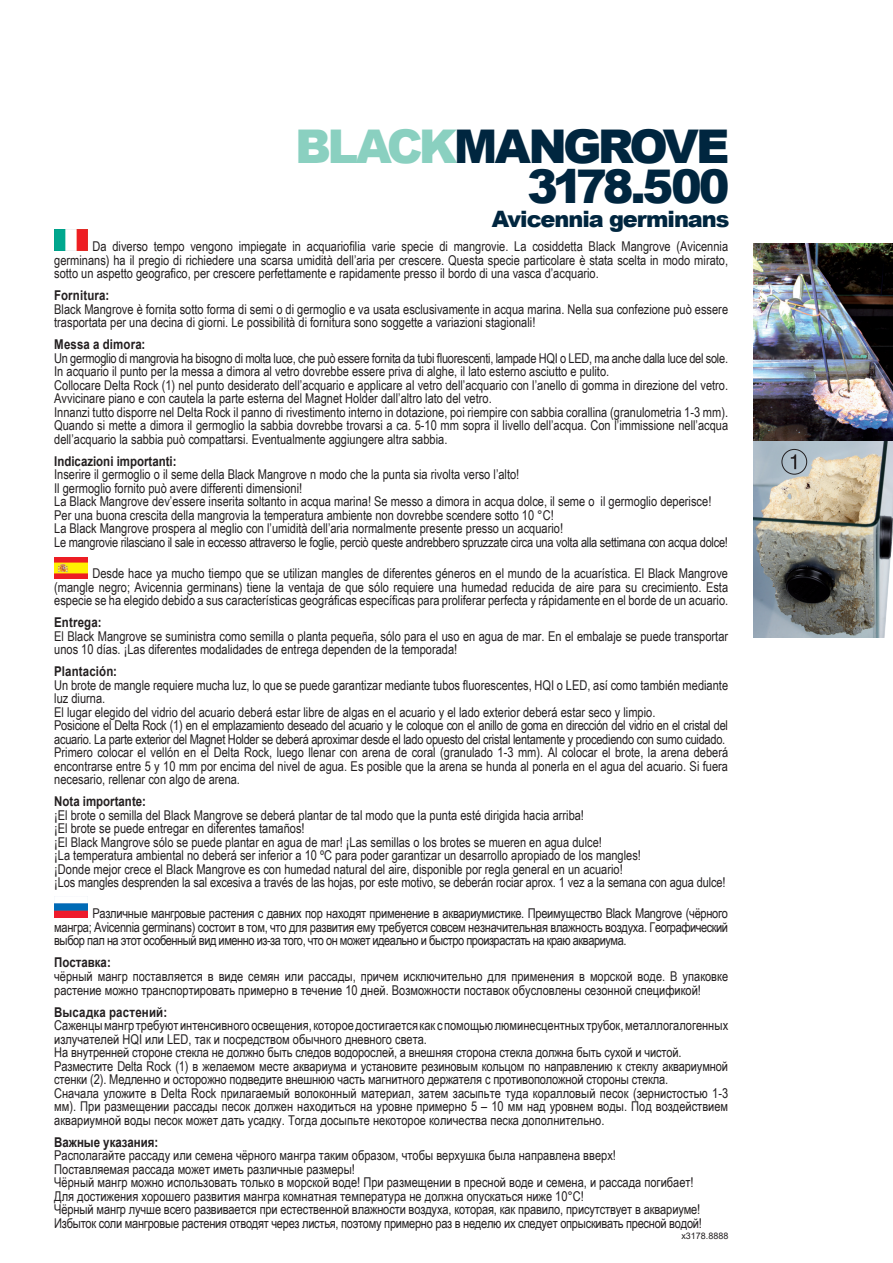
<style>
.page{position:relative;width:893px;height:1263px;background:#fff}
.page>*{position:absolute;margin:0;border:0;box-sizing:border-box;transform-origin:0 0}
.t1{font:900 46.5px/39.8px "Arial";letter-spacing:-.085em;color:#00263f;text-align:right}
.t2{font:900 22.65px "Arial";letter-spacing:-.05em;color:#00263f}
.t3{font:13.5px/13.5px "Arial Narrow";color:#231f20}
.t4{font:700 13.5px "Arial";color:#231f20;scale:.85 1}
.t5{font:9px "Arial";color:#231f20}
.s1{color:#8ad0c0}
</style>
<div class="page">
<img style="left:54px;top:230px;width:34px;height:21px">
<img style="left:54px;top:557px;width:34px;height:21px">
<img style="left:54px;top:896px;width:34px;height:21px">
<img style="left:753px;top:244px;width:140px;height:197px">
<img style="left:753px;top:441px;width:140px;height:196px">
<div style="left:782px;top:449px;width:25px;height:25px;border:1px solid #231f20;border-radius:50%"></div>
<svg style="left:791px;top:454px;width:5px;height:15px"></svg>
<h1 class="t1" style="left:295px;top:125px;width:436px"><span class="s1">BLACK</span>MANGROVE<br>3178.500</h1>
<h2 class="t2" style="left:492px;top:203px;width:239px">Avicennia germinans</h2>
<p class="t3" style="left:54px;top:239px;width:675px;text-align:justify;text-indent:38px">Da diverso tempo vengono impiegate in acquariofilia varie specie di mangrovie. La cosiddetta Black Mangrove (Avicennia germinans) ha il pregio di richiedere una scarsa umidità dell’aria per crescere. Questa specie particolare è stata scelta in modo mirato, sotto un aspetto geografico, per crescere perfettamente e rapidamente presso il bordo di una vasca d’acquario.</p>
<p class="t4" style="left:54px;top:286px;width:66px">Fornitura:</p>
<p class="t3" style="left:54px;top:302px;width:675px">Black Mangrove è fornita sotto forma di semi o di germoglio e va usata esclusivamente in acqua marina. Nella sua confezione può essere trasportata per una decina di giorni. Le possibilità di fornitura sono soggette a variazioni stagionali!</p>
<p class="t4" style="left:54px;top:335px;width:109px">Messa a dimora:</p>
<p class="t3" style="left:54px;top:351px;width:675px">Un germoglio di mangrovia ha bisogno di molta luce, che può essere fornita da tubi fluorescenti, lampade HQI o LED, ma anche dalla luce del sole.<br>In acquario il punto per la messa a dimora al vetro dovrebbe essere priva di alghe, il lato esterno asciutto e pulito.<br>Collocare Delta Rock (1) nel punto desiderato dell’acquario e applicare al vetro dell’acquario con l’anello di gomma in direzione del vetro.<br>Avvicinare piano e con cautela la parte esterna del Magnet Holder dall’altro lato del vetro.<br>Innanzi tutto disporre nel Delta Rock il panno di rivestimento interno in dotazione, poi riempire con sabbia corallina (granulometria 1-3 mm).<br>Quando si mette a dimora il germoglio la sabbia dovrebbe trovarsi a ca. 5-10 mm sopra il livello dell’acqua. Con l’immissione nell’acqua dell’acquario la sabbia può compattarsi. Eventualmente aggiungere altra sabbia.</p>
<p class="t4" style="left:54px;top:452px;width:146px">Indicazioni importanti:</p>
<p class="t3" style="left:54px;top:467px;width:675px">Inserire il germoglio o il seme della Black Mangrove n modo che la punta sia rivolta verso l’alto!<br>Il germoglio fornito può avere differenti dimensioni!<br>La Black Mangrove dev’essere inserita soltanto in acqua marina! Se messo a dimora in acqua dolce, il seme o il germoglio deperisce!<br>Per una buona crescita della mangrovia la temperatura ambiente non dovrebbe scendere sotto 10 °C!<br>La Black Mangrove prospera al meglio con l’umidità dell’aria normalmente presente presso un acquario!<br>Le mangrovie rilasciano il sale in eccesso attraverso le foglie, perciò queste andrebbero spruzzate circa una volta alla settimana con acqua dolce!</p>
<p class="t3" style="left:54px;top:566px;width:675px;text-align:justify;text-indent:38px">Desde hace ya mucho tiempo que se utilizan mangles de diferentes géneros en el mundo de la acuarística. El Black Mangrove (mangle negro; Avicennia germinans) tiene la ventaja de que sólo requiere una humedad reducida de aire para su crecimiento. Esta especie se ha elegido debido a sus características geográficas específicas para proliferar perfecta y rápidamente en el borde de un acuario.</p>
<p class="t4" style="left:54px;top:613px;width:57px">Entrega:</p>
<p class="t3" style="left:54px;top:629px;width:675px">El Black Mangrove se suministra como semilla o planta pequeña, sólo para el uso en agua de mar. En el embalaje se puede transportar unos 10 días. ¡Las diferentes modalidades de entrega dependen de la temporada!</p>
<p class="t4" style="left:54px;top:662px;width:75px">Plantación:</p>
<p class="t3" style="left:54px;top:678px;width:675px">Un brote de mangle requiere mucha luz, lo que se puede garantizar mediante tubos fluorescentes, HQI o LED, así como también mediante luz diurna.<br>El lugar elegido del vidrio del acuario deberá estar libre de algas en el acuario y el lado exterior deberá estar seco y limpio.<br>Posicione el Delta Rock (1) en el emplazamiento deseado del acuario y le coloque con el anillo de goma en dirección del vidrio en el cristal del acuario. La parte exterior del Magnet Holder se deberá aproximar desde el lado opuesto del cristal lentamente y procediendo con sumo cuidado.<br>Primero colocar el vellón en el Delta Rock, luego llenar con arena de coral (granulado 1-3 mm). Al colocar el brote, la arena deberá encontrarse entre 5 y 10 mm por encima del nivel de agua. Es posible que la arena se hunda al ponerla en el agua del acuario. Si fuera necesario, rellenar con algo de arena.</p>
<p class="t4" style="left:54px;top:792px;width:109px">Nota importante:</p>
<p class="t3" style="left:54px;top:808px;width:673px">¡El brote o semilla del Black Mangrove se deberá plantar de tal modo que la punta esté dirigida hacia arriba!<br>¡El brote se puede entregar en diferentes tamaños!<br>¡El Black Mangrove sólo se puede plantar en agua de mar! ¡Las semillas o los brotes se mueren en agua dulce!<br>¡La temperatura ambiental no deberá ser inferior a 10 ºC para poder garantizar un desarrollo apropiado de los mangles!<br>¡Donde mejor crece el Black Mangrove es con humedad natural del aire, disponible por regla general en un acuario!<br>¡Los mangles desprenden la sal excesiva a través de las hojas, por este motivo, se deberán rociar aprox. 1 vez a la semana con agua dulce!</p>
<p class="t3" style="left:54px;top:906px;width:675px;text-align:justify;text-indent:38px">Различные мангровые растения с давних пор находят применение в аквариумистике. Преимущество Black Mangrove (чёрного мангра; Avicennia germinans) состоит в том, что для развития ему требуется совсем незначительная влажность воздуха. Географический выбор пал на этот особенный вид именно из-за того, что он может идеально и быстро произрастать на краю аквариума.</p>
<p class="t4" style="left:54px;top:953px;width:68px">Поставка:</p>
<p class="t3" style="left:54px;top:969px;width:675px">чёрный мангр поставляется в виде семян или рассады, причем исключительно для применения в морской воде. В упаковке растение можно транспортировать примерно в течение 10 дней. Возможности поставок обусловлены сезонной спецификой!</p>
<p class="t4" style="left:54px;top:1002px;width:134px">Высадка растений:</p>
<p class="t3" style="left:54px;top:1018px;width:675px">Саженцы мангр требуют интенсивного освещения, которое достигается как с помощью люминесцентных трубок, металлогалогенных излучателей HQI или LED, так и посредством обычного дневного света.<br>На внутренней стороне стекла не должно быть следов водорослей, а внешняя сторона стекла должна быть сухой и чистой.<br>Разместите Delta Rock (1) в желаемом месте аквариума и установите резиновым кольцом по направлению к стеклу аквариумной стенки (2). Медленно и осторожно подведите внешнюю часть магнитного держателя с противоположной стороны стекла.<br>Сначала уложите в Delta Rock прилагаемый волоконный материал, затем засыпьте туда коралловый песок (зернистостью 1-3 мм). При размещении рассады песок должен находиться на уровне примерно 5 – 10 мм над уровнем воды. Под воздействием аквариумной воды песок может дать усадку. Тогда досыпьте некоторое количества песка дополнительно.</p>
<p class="t4" style="left:54px;top:1132px;width:124px">Важные указания:</p>
<p class="t3" style="left:54px;top:1148px;width:649px">Располагайте рассаду или семена чёрного мангра таким образом, чтобы верхушка была направлена вверх!<br>Поставляемая рассада может иметь различные размеры!<br>Чёрный мангр можно использовать только в морской воде! При размещении в пресной воде и семена, и рассада погибает!<br>Для достижения хорошего развития мангра комнатная температура не должна опускаться ниже 10°C!<br>Чёрный мангр лучше всего развивается при естественной влажности воздуха, которая, как правило, присутствует в аквариуме!<br>Избыток соли мангровые растения отводят через листья, поэтому примерно раз в неделю их следует опрыскивать пресной водой!</p>
<p class="t5" style="left:681px;top:1229px;width:49px">x3178.8888</p>
</div>
